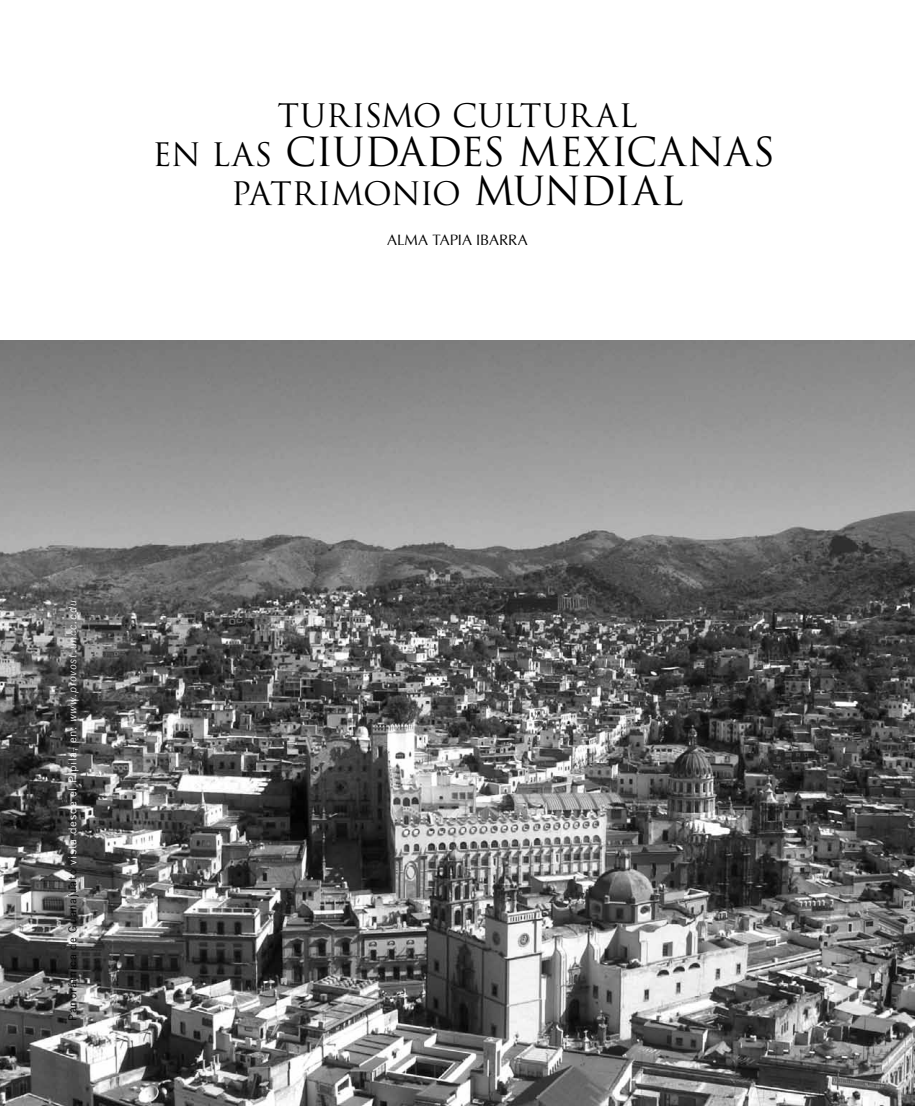
<style>
.page{position:relative;width:915px;height:1106px;background:#fff}
.page>*{position:absolute;margin:0;border:0;box-sizing:border-box;transform-origin:0 0}
.t1{font:39px "Trajan Pro";letter-spacing:-.005em;color:#000}
.t2{font:31.5px "Trajan Pro";letter-spacing:-.03em;color:#000}
.t3{font:31.5px "Trajan Pro";letter-spacing:-.01em;color:#000}
.t4{font:15px "Optima";color:#000}
.t5{font:10.5px "News Gothic";letter-spacing:.07em;color:#000}
.s1{font-size:31.5px}
.s2{font-size:39px}
.s3{color:#fff}
.s4{font-style:italic;color:#fff}
</style>
<div class="page">
<img style="left:0;top:340px;width:914px;height:766px">
<h2 class="t3" style="left:277px;top:96px;width:361px">TURISMO CULTURAL</h2>
<h1 class="t1" style="left:153px;top:127px;width:623px"><span class="s1">EN LAS</span> CIUDADES MEXICANAS</h1>
<h2 class="t2" style="left:231px;top:174px;width:454px">PATRIMONIO <span class="s2">MUNDIAL</span></h2>
<h3 class="t4" style="left:387px;top:231px;width:142px">ALMA TAPIA IBARRA</h3>
<p class="t5" style="left:67px;top:1020px;width:422px;rotate:-90deg">Panorámica de Guanajuato <span class="s3">vista desde el Pipila, en:</span> <span class="s4">www.provost.uncc.edu</span></p>
</div>
